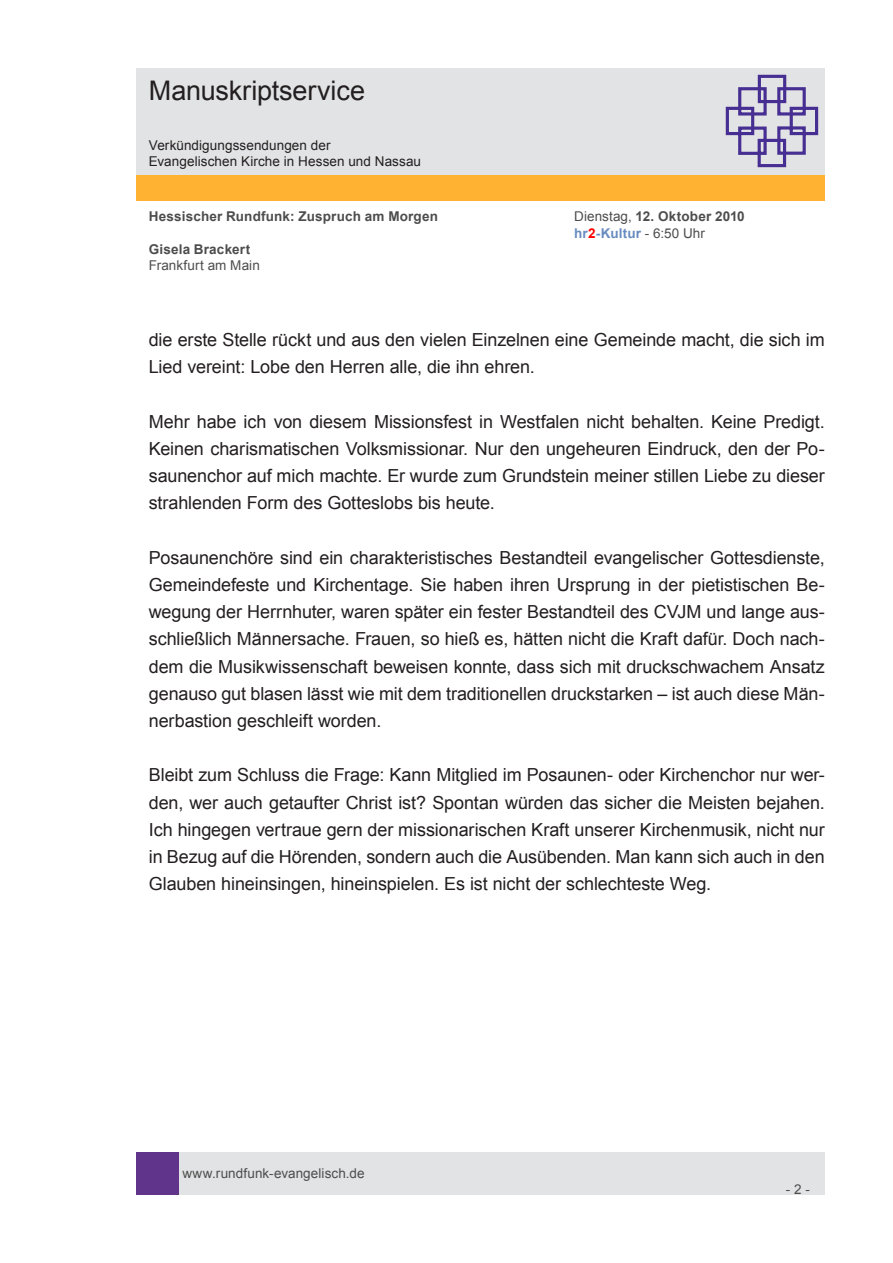
<style>
.page{position:relative;width:893px;height:1263px;background:#fff}
.page>*{position:absolute;margin:0;border:0;box-sizing:border-box;transform-origin:0 0}
.t1{font:27px "Arial";letter-spacing:-.005em;color:#231f20}
.t2{font:18px/27.2px "Arial";letter-spacing:-.005em;color:#231f20;text-align:justify}
.t3{font:13.5px/16.2px "Arial";letter-spacing:.005em;color:#4d4d4d}
.t4{font:13.5px/16.2px "Arial";letter-spacing:.005em;color:#231f20}
.t5{font:700 13.5px "Arial";letter-spacing:.015em;color:#4d4d4d}
.s1{font-weight:700}
.s2{font-weight:700;color:#688bc0}
.s3{font-weight:700;color:#f00}
</style>
<div class="page">
<div style="left:179px;top:1152px;width:646px;height:43px;background:#e2e3e4"></div>
<div style="left:136px;top:1152px;width:43px;height:43px;background:#5f348a"></div>
<div style="left:136px;top:175px;width:689px;height:26px;background:#ffb132"></div>
<div style="left:136px;top:68px;width:689px;height:106px;background:#e2e3e4"></div>
<svg style="left:725px;top:74px;width:94px;height:94px"></svg>
<h1 class="t1" style="left:149px;top:73px;width:218px">Manuskriptservice</h1>
<p class="t4" style="left:149px;top:137px;width:274px">Verkündigungssendungen der<br>Evangelischen Kirche in Hessen und Nassau</p>
<p class="t5" style="left:149px;top:208px;width:291px">Hessischer Rundfunk: Zuspruch am Morgen</p>
<p class="t3" style="left:574px;top:209px;width:172px">Dienstag, <span class="s1">12. Oktober 2010 </span><span class="s2">hr</span><span class="s3">2</span><span class="s2">-Kultur</span> - 6:50 Uhr</p>
<p class="t5" style="left:149px;top:240px;width:103px">Gisela Brackert</p>
<p class="t3" style="left:149px;top:257px;width:113px">Frankfurt am Main</p>
<p class="t2" style="left:149px;top:326px;width:677px">die erste Stelle rückt und aus den vielen Einzelnen eine Gemeinde macht, die sich im<br>Lied vereint: Lobe den Herren alle, die ihn ehren.</p>
<p class="t2" style="left:149px;top:408px;width:678px">Mehr habe ich von diesem Missionsfest in Westfalen nicht behalten. Keine Predigt.<br>Keinen charismatischen Volksmissionar. Nur den ungeheuren Eindruck, den der Po&shy;saunenchor auf mich machte. Er wurde zum Grundstein meiner stillen Liebe zu dieser strahlenden Form des Gotteslobs bis heute.</p>
<p class="t2" style="left:149px;top:544px;width:678px">Posaunenchöre sind ein charakteristisches Bestandteil evangelischer Gottesdienste, Gemeindefeste und Kirchentage. Sie haben ihren Ursprung in der pietistischen Be&shy;wegung der Herrnhuter, waren später ein fester Bestandteil des CVJM und lange aus&shy;schließlich Männersache. Frauen, so hieß es, hätten nicht die Kraft dafür. Doch nach&shy;dem die Musikwissenschaft beweisen konnte, dass sich mit druckschwachem Ansatz genauso gut blasen lässt wie mit dem traditionellen druckstarken – ist auch diese Män&shy;nerbastion geschleift worden.</p>
<p class="t2" style="left:149px;top:762px;width:678px">Bleibt zum Schluss die Frage: Kann Mitglied im Posaunen- oder Kirchenchor nur wer&shy;den, wer auch getaufter Christ ist? Spontan würden das sicher die Meisten bejahen.<br>Ich hingegen vertraue gern der missionarischen Kraft unserer Kirchenmusik, nicht nur in Bezug auf die Hörenden, sondern auch die Ausübenden. Man kann sich auch in den Glauben hineinsingen, hineinspielen. Es ist nicht der schlechteste Weg.</p>
<p class="t3" style="left:182px;top:1165px;width:184px">www.rundfunk-evangelisch.de</p>
<p class="t3" style="left:786px;top:1181px;width:26px">- 2 -</p>
</div>
